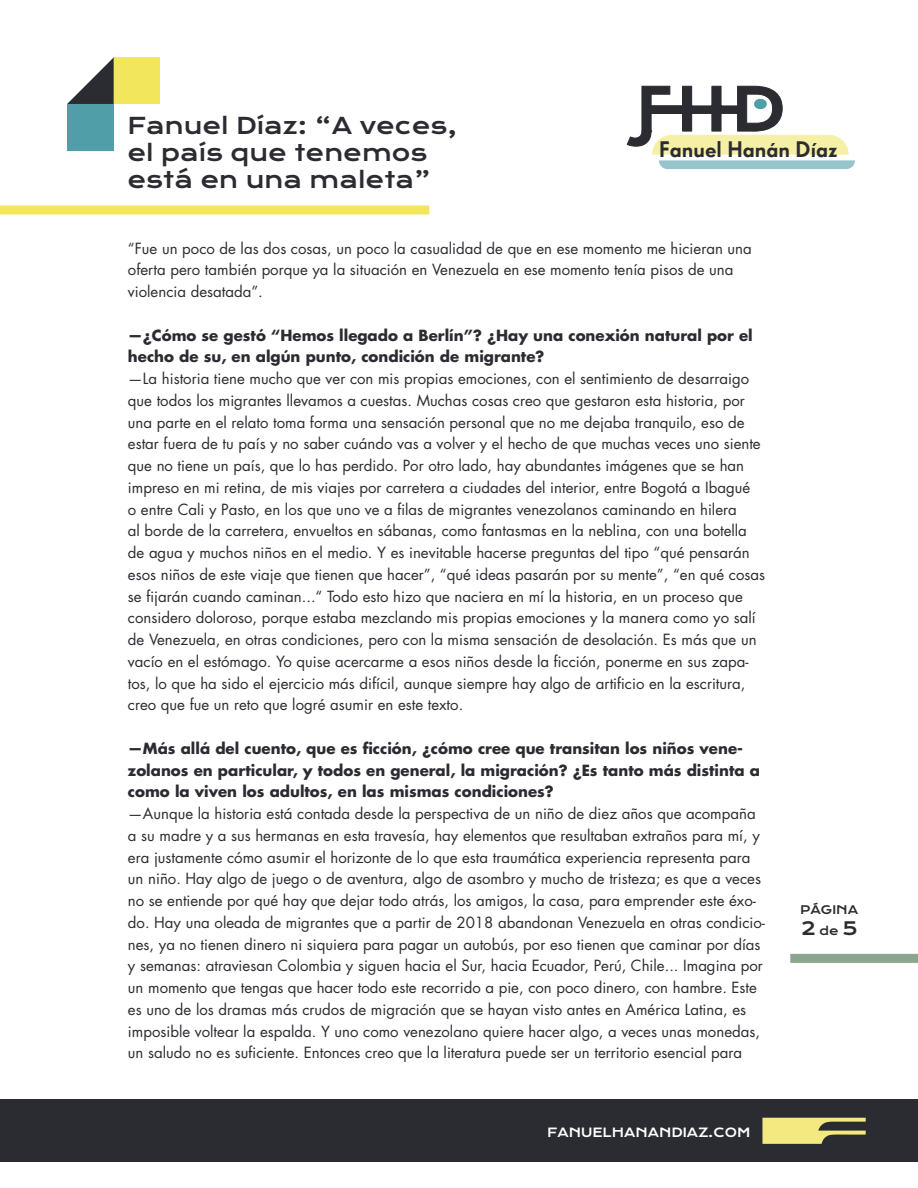
<style>
.page{position:relative;width:918px;height:1188px;background:#fff}
.page>*{position:absolute;margin:0;border:0;box-sizing:border-box;transform-origin:0 0}
.t1{font:22.5px "Krona One";color:#2b2c32}
.t2{font:500 21.9px "Super Grotesk A";color:#2b2c32}
.t3{font:18px "Krona One";color:#2b2c32}
.t4{font:15px/21.8px "Futura Std";color:#2b2c32}
.t5{font:700 15px/21.8px "Futura Std";color:#2b2c32}
.t6{font:12.3px "Krona One";color:#fff}
.t7{font:11.55px "Krona One";color:#2b2c32}
.s1{font-size:11.55px}
</style>
<div class="page">
<div style="left:0;top:1100px;width:918px;height:62px;background:#2b2c32"></div>
<svg style="left:626px;top:85px;width:229px;height:84px"></svg>
<svg style="left:762px;top:1118px;width:104px;height:26px"></svg>
<div style="left:790px;top:954px;width:128px;height:9px;background:#8ba58e"></div>
<div style="left:67px;top:104px;width:47px;height:47px;background:#509fa8"></div>
<div style="left:114px;top:57px;width:46px;height:47px;background:#f2e65d"></div>
<svg style="left:67px;top:57px;width:47px;height:47px"></svg>
<div style="left:0;top:206px;width:429px;height:8px;background:#f2e65d"></div>
<p class="t1" style="left:127px;top:111px;width:331px">Fanuel Díaz: “A veces,</p>
<p class="t1" style="left:127px;top:138px;width:301px">el país que tenemos</p>
<p class="t1" style="left:127px;top:165px;width:305px">está en una maleta”</p>
<p class="t2" style="left:659px;top:136px;width:180px">Fanuel Hanán Díaz</p>
<p class="t4" style="left:128px;top:237px;width:625px">“Fue un poco de las dos cosas, un poco la casualidad de que en ese momento me hicieran una oferta pero también porque ya la situación en Venezuela en ese momento tenía pisos de una violencia desatada”.</p>
<p class="t5" style="left:128px;top:324px;width:626px">—¿Cómo se gestó “Hemos llegado a Berlín”? ¿Hay una conexión natural por el hecho de su, en algún punto, condición de migrante?</p>
<p class="t4" style="left:128px;top:368px;width:639px">—La historia tiene mucho que ver con mis propias emociones, con el sentimiento de desarraigo que todos los migrantes llevamos a cuestas. Muchas cosas creo que gestaron esta historia, por una parte en el relato toma forma una sensación personal que no me dejaba tranquilo, eso de estar fuera de tu país y no saber cuándo vas a volver y el hecho de que muchas veces uno siente que no tiene un país, que lo has perdido. Por otro lado, hay abundantes imágenes que se han impreso en mi retina, de mis viajes por carretera a ciudades del interior, entre Bogotá a Ibagué<br>o entre Cali y Pasto, en los que uno ve a filas de migrantes venezolanos caminando en hilera<br>al borde de la carretera, envueltos en sábanas, como fantasmas en la neblina, con una botella de agua y muchos niños en el medio. Y es inevitable hacerse preguntas del tipo “qué pensarán esos niños de este viaje que tienen que hacer”, “qué ideas pasarán por su mente”, “en qué cosas se fijarán cuando caminan...“ Todo esto hizo que naciera en mí la historia, en un proceso que considero doloroso, porque estaba mezclando mis propias emociones y la manera como yo salí de Venezuela, en otras condiciones, pero con la misma sensación de desolación. Es más que un vacío en el estómago. Yo quise acercarme a esos niños desde la ficción, ponerme en sus zapa&shy;tos, lo que ha sido el ejercicio más difícil, aunque siempre hay algo de artificio en la escritura, creo que fue un reto que logré asumir en este texto.</p>
<p class="t5" style="left:128px;top:737px;width:634px">—Más allá del cuento, que es ficción, ¿cómo cree que transitan los niños vene&shy;zolanos en particular, y todos en general, la migración? ¿Es tanto más distinta a como la viven los adultos, en las mismas condiciones?</p>
<p class="t4" style="left:128px;top:803px;width:639px">—Aunque la historia está contada desde la perspectiva de un niño de diez años que acompaña a su madre y a sus hermanas en esta travesía, hay elementos que resultaban extraños para mí, y era justamente cómo asumir el horizonte de lo que esta traumática experiencia representa para un niño. Hay algo de juego o de aventura, algo de asombro y mucho de tristeza; es que a veces no se entiende por qué hay que dejar todo atrás, los amigos, la casa, para emprender este éxo&shy;do. Hay una oleada de migrantes que a partir de 2018 abandonan Venezuela en otras condicio&shy;nes, ya no tienen dinero ni siquiera para pagar un autobús, por eso tienen que caminar por días y semanas: atraviesan Colombia y siguen hacia el Sur, hacia Ecuador, Perú, Chile... Imagina por un momento que tengas que hacer todo este recorrido a pie, con poco dinero, con hambre. Este es uno de los dramas más crudos de migración que se hayan visto antes en América Latina, es imposible voltear la espalda. Y uno como venezolano quiere hacer algo, a veces unas monedas, un saludo no es suficiente. Entonces creo que la literatura puede ser un territorio esencial para</p>
<p class="t6" style="left:547px;top:1125px;width:205px">FANUELHANANDIAZ.COM</p>
<p class="t7" style="left:800px;top:902px;width:60px">PÁGINA</p>
<p class="t3" style="left:801px;top:917px;width:58px">2<span class="s1">de</span>5</p>
</div>
